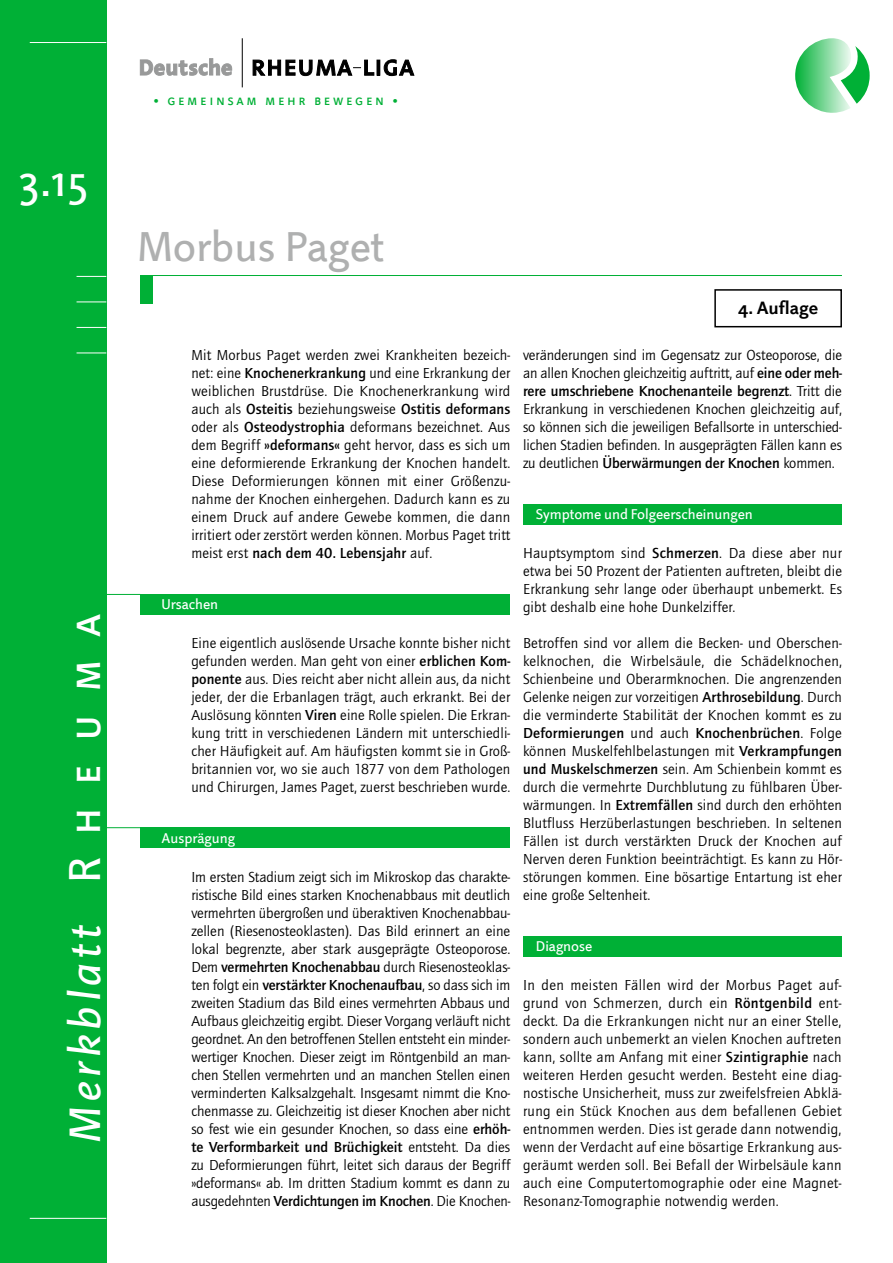
<style>
.page{position:relative;width:893px;height:1263px;background:#fff}
.page>*{position:absolute;margin:0;border:0;box-sizing:border-box;transform-origin:0 0}
.t1{font:45px "Projekt LT";color:#fff}
.t2{font:italic 44.25px "Projekt LT";letter-spacing:.1em;color:#fff}
.t3{font:42px "Projekt LT";color:#afb0b0}
.t4{font:700 18px "Projekt LT";color:#000}
.t5{font:15px/18px "Quay Sans ITC Std";letter-spacing:.01em;color:#000;text-align:justify}
.t6{font:500 15px "Quay Sans ITC Pro";color:#000}
.t7{font:14.25px "Projekt LT";color:#fff}
.t8{font:14.25px "Projekt LT SC";letter-spacing:.18em;color:#00b036}
.s1{font-family:"Projekt LT SC";font-style:normal;font-size:45px}
.s2{font-family:"Quay Sans ITC Pro";font-weight:500}
.s3{font-family:"Quay Sans ITC Std";font-weight:400}
</style>
<div class="page">
<div style="left:0;top:0;width:106px;height:1263px;background:#00b036"></div>
<hr style="left:30px;top:1218px;width:76px;height:1px;background:#fff">
<hr style="left:30px;top:42px;width:76px;height:1px;background:#fff">
<svg style="left:77px;top:276px;width:29px;height:1px"></svg>
<svg style="left:77px;top:302px;width:29px;height:1px"></svg>
<svg style="left:77px;top:327px;width:29px;height:1px"></svg>
<svg style="left:77px;top:353px;width:29px;height:1px"></svg>
<svg style="left:795px;top:38px;width:75px;height:75px"></svg>
<svg style="left:140px;top:59px;width:92px;height:16px"></svg>
<div style="left:377px;top:60px;width:3px;height:15px;border:1px solid #000"></div>
<svg style="left:384px;top:60px;width:30px;height:16px"></svg>
<hr style="left:242px;top:38px;width:1px;height:49px;background:#000">
<svg style="left:253px;top:60px;width:121px;height:16px"></svg>
<div style="left:714px;top:289px;width:128px;height:38px;border:2px solid #000"></div>
<div style="left:140px;top:594px;width:370px;height:20px;background:#00b036"></div>
<hr style="left:106px;top:594px;width:34px;height:1px;background:#00b036">
<div style="left:140px;top:827px;width:370px;height:21px;background:#00b036"></div>
<hr style="left:106px;top:827px;width:34px;height:1px;background:#00b036">
<div style="left:140px;top:275px;width:13px;height:29px;background:#00b036"></div>
<hr style="left:140px;top:275px;width:702px;height:1px;background:#00b036">
<div style="left:523px;top:504px;width:319px;height:20px;background:#00b036"></div>
<div style="left:523px;top:936px;width:319px;height:20px;background:#00b036"></div>
<h1 class="t1" style="left:19px;top:155px;width:71px">3.15</h1>
<h2 class="t2" style="left:59px;top:1143px;width:531px;rotate:-90deg">Merkblatt <span class="s1">R h e u m a</span></h2>
<p class="t8" style="left:153px;top:92px;width:246px">• gemeinsam mehr bewegen •</p>
<h3 class="t3" style="left:137px;top:222px;width:248px">Morbus Paget</h3>
<p class="t5" style="left:191px;top:346px;width:320px">Mit Morbus Paget werden zwei Krankheiten bezeich&shy;net: eine <span class="s2">Knochenerkrankung</span> und eine Erkrankung der weiblichen Brustdrüse. Die Knochenerkrankung wird</p>
<p class="t6" style="left:191px;top:400px;width:320px"><span class="s3">auch als</span> Osteitis <span class="s3">beziehungsweise</span> Ostitis deformans</p>
<p class="t5" style="left:191px;top:418px;width:321px">oder als <span class="s2">Osteodystrophia</span> deformans bezeichnet. Aus dem Begriff <span class="s2">»deformans«</span> geht hervor, dass es sich um eine deformierende Erkrankung der Knochen handelt.<br>Diese Deformierungen können mit einer Größenzu&shy;nahme der Knochen einhergehen. Dadurch kann es zu einem Druck auf andere Gewebe kommen, die dann irritiert oder zerstört werden können. Morbus Paget tritt</p>
<p class="t6" style="left:191px;top:544px;width:242px"><span class="s3">meist erst</span> nach dem 40. Lebensjahr <span class="s3">auf.</span></p>
<p class="t7" style="left:161px;top:596px;width:58px">Ursachen</p>
<p class="t5" style="left:191px;top:634px;width:321px">Eine eigentlich auslösende Ursache konnte bisher nicht gefunden werden. Man geht von einer <span class="s2">erblichen Kom&shy;ponente</span> aus. Dies reicht aber nicht allein aus, da nicht jeder, der die Erbanlagen trägt, auch erkrankt. Bei der Auslösung könnten <span class="s2">Viren</span> eine Rolle spielen. Die Erkran&shy;kung tritt in verschiedenen Ländern mit unterschiedli&shy;cher Häufigkeit auf. Am häufigsten kommt sie in Groß&shy;britannien vor, wo sie auch 1877 von dem Pathologen und Chirurgen, James Paget, zuerst beschrieben wurde.</p>
<p class="t7" style="left:161px;top:829px;width:75px">Ausprägung</p>
<p class="t5" style="left:191px;top:868px;width:321px">Im ersten Stadium zeigt sich im Mikroskop das charakte&shy;ristische Bild eines starken Knochenabbaus mit deutlich vermehrten übergroßen und überaktiven Knochenabbau&shy;zellen (Riesenosteoklasten). Das Bild erinnert an eine lokal begrenzte, aber stark ausgeprägte Osteoporose.<br>Dem <span class="s2">vermehrten Knochenabbau</span> durch Riesenosteoklas&shy;ten folgt ein <span class="s2">verstärkter Knochenaufbau</span>, so dass sich im zweiten Stadium das Bild eines vermehrten Abbaus und Aufbaus gleichzeitig ergibt. Dieser Vorgang verläuft nicht geordnet. An den betroffenen Stellen entsteht ein minder&shy;wertiger Knochen. Dieser zeigt im Röntgenbild an man&shy;chen Stellen vermehrten und an manchen Stellen einen verminderten Kalksalzgehalt. Insgesamt nimmt die Kno&shy;chenmasse zu. Gleichzeitig ist dieser Knochen aber nicht so fest wie ein gesunder Knochen, so dass eine <span class="s2">erhöh-</span></p>
<p class="t6" style="left:191px;top:1138px;width:320px">te Verformbarkeit und Brüchigkeit <span class="s3">entsteht. Da dies</span></p>
<p class="t5" style="left:191px;top:1156px;width:320px">zu Deformierungen führt, leitet sich daraus der Begriff »deformans« ab. Im dritten Stadium kommt es dann zu ausgedehnten <span class="s2">Verdichtungen im Knochen</span>. Die Knochen-</p>
<p class="t4" style="left:738px;top:297px;width:82px">4. Auflage</p>
<p class="t5" style="left:523px;top:346px;width:321px">veränderungen sind im Gegensatz zur Osteoporose, die an allen Knochen gleichzeitig auftritt, auf <span class="s2">eine oder meh-</span></p>
<p class="t6" style="left:523px;top:382px;width:320px">rere umschriebene Knochenanteile begrenzt<span class="s3">. Tritt die</span></p>
<p class="t5" style="left:523px;top:400px;width:321px">Erkrankung in verschiedenen Knochen gleichzeitig auf, so können sich die jeweiligen Befallsorte in unterschied&shy;lichen Stadien befinden. In ausgeprägten Fällen kann es</p>
<p class="t6" style="left:523px;top:454px;width:313px"><span class="s3">zu deutlichen</span> Überwärmungen der Knochen <span class="s3">kommen.</span></p>
<p class="t7" style="left:536px;top:506px;width:219px">Symptome und Folgeerscheinungen</p>
<p class="t5" style="left:523px;top:544px;width:320px">Hauptsymptom sind <span class="s2">Schmerzen</span>. Da diese aber nur etwa bei 50 Prozent der Patienten auftreten, bleibt die Erkrankung sehr lange oder überhaupt unbemerkt. Es gibt deshalb eine hohe Dunkelziffer.</p>
<p class="t5" style="left:523px;top:634px;width:321px">Betroffen sind vor allem die Becken- und Oberschen&shy;kelknochen, die Wirbelsäule, die Schädelknochen, Schienbeine und Oberarmknochen. Die angrenzenden Gelenke neigen zur vorzeitigen <span class="s2">Arthrosebildung</span>. Durch die verminderte Stabilität der Knochen kommt es zu</p>
<p class="t6" style="left:523px;top:724px;width:320px">Deformierungen <span class="s3">und auch</span> Knochenbrüchen<span class="s3">. Folge</span></p>
<p class="t5" style="left:523px;top:742px;width:320px">können Muskelfehlbelastungen mit <span class="s2">Verkrampfungen und Muskelschmerzen</span> sein. Am Schienbein kommt es durch die vermehrte Durchblutung zu fühlbaren Über&shy;wärmungen. In <span class="s2">Extremfällen</span> sind durch den erhöhten Blutfluss Herzüberlastungen beschrieben. In seltenen Fällen ist durch verstärkten Druck der Knochen auf Nerven deren Funktion beeinträchtigt. Es kann zu Hör&shy;störungen kommen. Eine bösartige Entartung ist eher eine große Seltenheit.</p>
<p class="t7" style="left:536px;top:938px;width:58px">Diagnose</p>
<p class="t5" style="left:523px;top:976px;width:320px">In den meisten Fällen wird der Morbus Paget auf&shy;grund von Schmerzen, durch ein <span class="s2">Röntgenbild</span> ent&shy;deckt. Da die Erkrankungen nicht nur an einer Stelle, sondern auch unbemerkt an vielen Knochen auftreten kann, sollte am Anfang mit einer <span class="s2">Szintigraphie</span> nach weiteren Herden gesucht werden. Besteht eine diag&shy;nostische Unsicherheit, muss zur zweifelsfreien Abklä&shy;rung ein Stück Knochen aus dem befallenen Gebiet entnommen werden. Dies ist gerade dann notwendig, wenn der Verdacht auf eine bösartige Erkrankung aus&shy;geräumt werden soll. Bei Befall der Wirbelsäule kann auch eine Computertomographie oder eine Magnet-Resonanz-Tomographie notwendig werden.</p>
</div>
